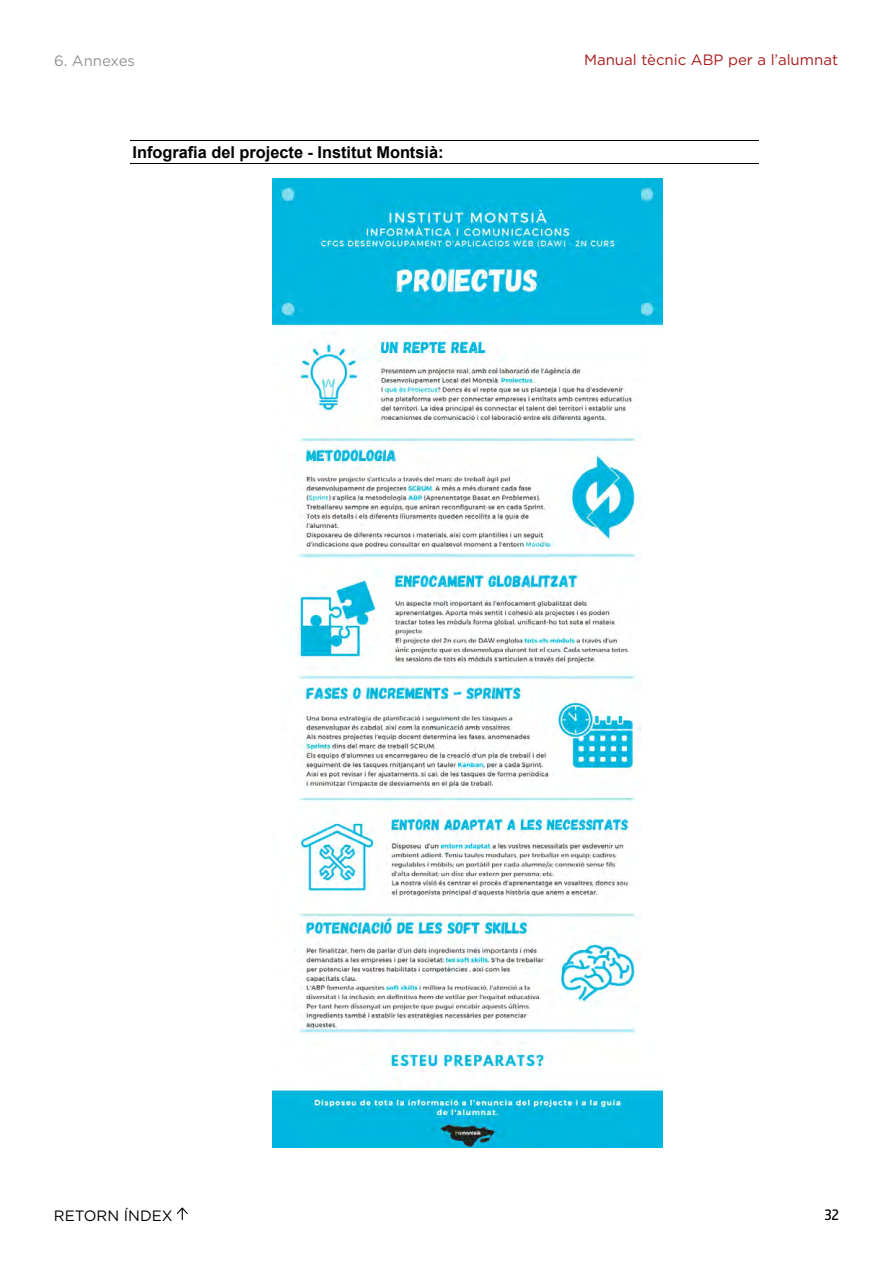
<style>
.page{position:relative;width:893px;height:1263px;background:#fff}
.page>*{position:absolute;margin:0;border:0;box-sizing:border-box;transform-origin:0 0}
.t1{font:700 16.35px "Arial";color:#000}
.t2{font:15px "Gotham";color:#a81c1a}
.t3{font:15px "Gotham";color:#000}
.t4{font:15px "Gotham";color:#939393}
.t5{font:600 15px "Barna";color:#000}
</style>
<div class="page">
<svg style="left:176px;top:1207px;width:12px;height:13px"></svg>
<hr style="left:130px;top:140px;width:628px;height:1px;background:#000">
<hr style="left:130px;top:163px;width:628px;height:1px;background:#000">
<img style="left:272px;top:178px;width:390px;height:969px">
<p class="t4" style="left:54px;top:51px;width:83px">6. Annexes</p>
<p class="t2" style="left:584px;top:50px;width:256px">Manual tècnic ABP per a l’alumnat</p>
<p class="t1" style="left:132px;top:141px;width:313px">Infografia del projecte - Institut Montsià:</p>
<p class="t3" style="left:54px;top:1206px;width:120px">RETORN ÍNDEX</p>
<p class="t5" style="left:825px;top:1206px;width:16px">32</p>
</div>
